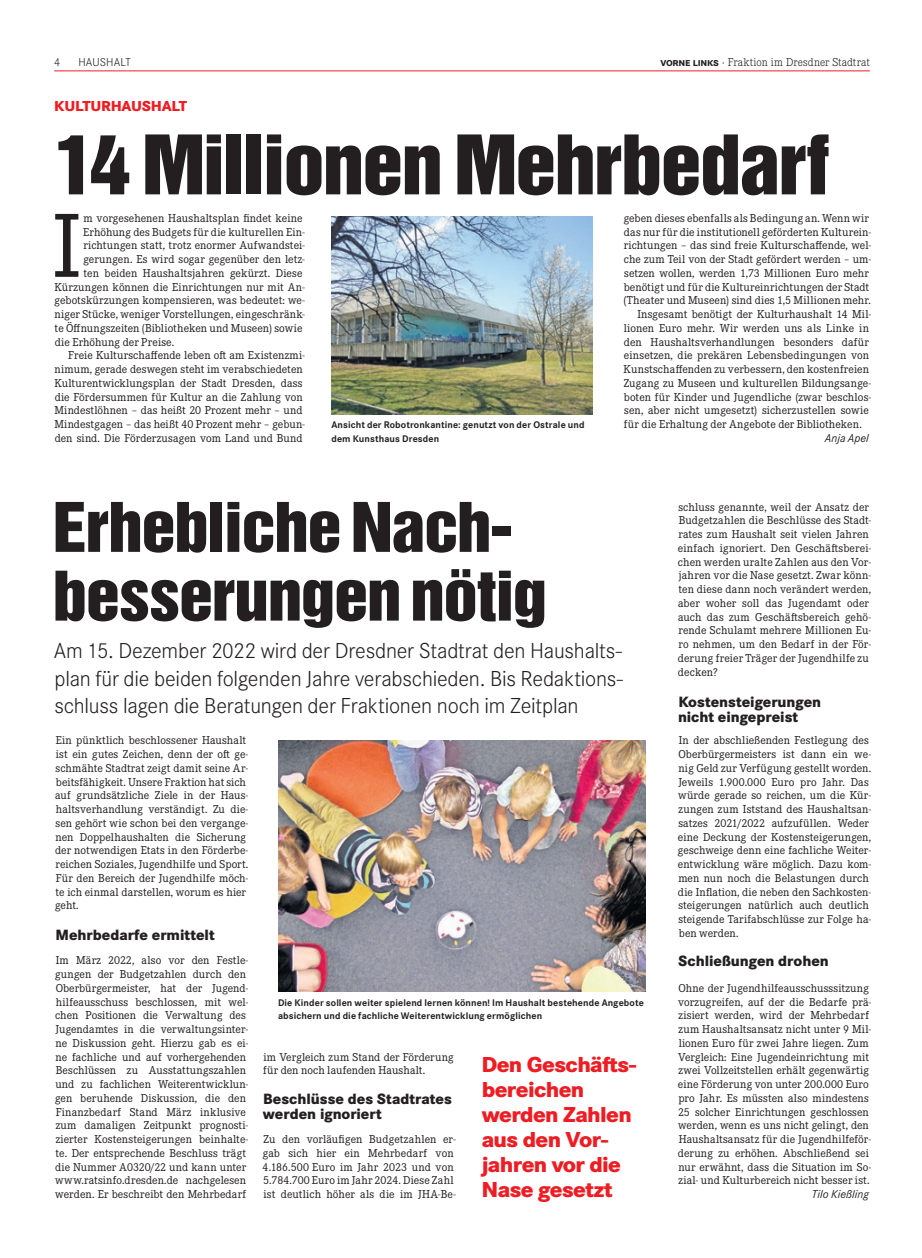
<style>
.page{position:relative;width:922px;height:1258px;background:#fff}
.page>*{position:absolute;margin:0;border:0;box-sizing:border-box;transform-origin:0 0}
.t1{font:94.38px "Corporate E Pro";color:#231f20}
.t2{font:75px "Helvetica Inserat";letter-spacing:-.025em;color:#231f20;scale:1.1 1}
.t3{font:62.5px/68.8px "Helvetica Inserat";letter-spacing:-.02em;color:#231f20;scale:1.1 1}
.t4{font:300 22.5px/27.5px "Corporate S Pro";letter-spacing:-.01em;color:#231f20;text-align:justify}
.t5{font:800 22.5px/25.1px "Corporate S Pro";letter-spacing:-.03em;color:#ee1d23}
.t6{font:800 15.5px/15.5px "Corporate S Pro";color:#231f20}
.t7{font:800 15px "Corporate S Pro";letter-spacing:-.015em;color:#ee1d23}
.t8{font:11.88px/13.8px "Corporate E Pro";letter-spacing:.01em;color:#231f20}
.t9{font:300 11.88px "Corporate E Pro";letter-spacing:.01em;color:#231f20}
.t10{font:italic 11.88px "Corporate S Pro";letter-spacing:.005em;color:#231f20}
.t11{font:300 11.88px "Corporate S Pro";letter-spacing:.01em;color:#231f20}
.t12{font:700 10px/13.8px "Corporate S Pro";letter-spacing:.01em;color:#231f20}
.s1{font-family:"Corporate S Pro";font-weight:700}
.s2{font-family:"Corporate S Pro"}
</style>
<div class="page">
<hr style="left:54px;top:71px;width:815px;height:1px;background:#ee1d23">
<img style="left:278px;top:741px;width:367px;height:251px">
<img style="left:331px;top:217px;width:262px;height:197px">
<p class="t11" style="left:54px;top:53px;width:8px">4</p>
<p class="t11" style="left:78px;top:53px;width:54px">HAUSHALT</p>
<p class="t9" style="left:660px;top:54px;width:211px"><span class="s1">vorne links</span> <span class="s2">·</span> Fraktion im Dresdner Stadtrat</p>
<p class="t7" style="left:54px;top:94px;width:134px">KULTURHAUSHALT</p>
<h2 class="t2" style="left:54px;top:120px;width:706px">14 Millionen Mehrbedarf</h2>
<h1 class="t1" style="left:52px;top:182px;width:30px">I</h1>
<p class="t8" style="left:83px;top:210px;width:220px">m vorgesehenen Haushaltsplan findet keine</p>
<p class="t8" style="left:83px;top:224px;width:223px">Erhöhung des Budgets für die kulturellen Ein-</p>
<p class="t8" style="left:83px;top:238px;width:223px">richtungen statt, trotz enormer Aufwandstei-</p>
<p class="t8" style="left:83px;top:252px;width:223px">gerungen. Es wird sogar gegenüber den letz-</p>
<p class="t8" style="left:83px;top:265px;width:220px">ten beiden Haushaltsjahren gekürzt. Diese</p>
<p class="t8" style="left:54px;top:279px;width:252px">Kürzungen können die Einrichtungen nur mit An-</p>
<p class="t8" style="left:55px;top:293px;width:252px">gebotskürzungen kompensieren, was bedeutet: we-</p>
<p class="t8" style="left:55px;top:307px;width:252px">niger Stücke, weniger Vorstellungen, eingeschränk-</p>
<p class="t8" style="left:55px;top:320px;width:249px">te Öffnungszeiten (Bibliotheken und Museen) sowie</p>
<p class="t8" style="left:55px;top:334px;width:121px">die Erhöhung der Preise.</p>
<p class="t8" style="left:68px;top:348px;width:238px">Freie Kulturschaffende leben oft am Existenzmi-</p>
<p class="t8" style="left:55px;top:362px;width:250px">nimum, gerade deswegen steht im verabschiedeten</p>
<p class="t8" style="left:54px;top:375px;width:249px">Kulturentwicklungsplan der Stadt Dresden, dass</p>
<p class="t8" style="left:55px;top:389px;width:249px">die Fördersummen für Kultur an die Zahlung von</p>
<p class="t8" style="left:54px;top:403px;width:250px">Mindestlöhnen – das heißt 20 Prozent mehr – und</p>
<p class="t8" style="left:54px;top:417px;width:252px">Mindestgagen – das heißt 40 Prozent mehr – gebun-</p>
<p class="t8" style="left:55px;top:430px;width:249px">den sind. Die Förderzusagen vom Land und Bund</p>
<p class="t12" style="left:331px;top:417px;width:255px">Ansicht der Robotronkantine: genutzt von der Ostrale und dem Kunsthaus Dresden</p>
<p class="t8" style="left:623px;top:210px;width:247px">geben dieses ebenfalls als Bedingung an. Wenn wir</p>
<p class="t8" style="left:623px;top:224px;width:248px">das nur für die institutionell geförderten Kulturein-</p>
<p class="t8" style="left:623px;top:238px;width:249px">richtungen – das sind freie Kulturschaffende, wel-</p>
<p class="t8" style="left:623px;top:252px;width:248px">che zum Teil von der Stadt gefördert werden – um-</p>
<p class="t8" style="left:624px;top:265px;width:246px">setzen wollen, werden 1,73 Millionen Euro mehr</p>
<p class="t8" style="left:623px;top:279px;width:247px">benötigt und für die Kultureinrichtungen der Stadt</p>
<p class="t8" style="left:623px;top:293px;width:249px">(Theater und Museen) sind dies 1,5 Millionen mehr.</p>
<p class="t8" style="left:637px;top:307px;width:235px">Insgesamt benötigt der Kulturhaushalt 14 Mil-</p>
<p class="t8" style="left:623px;top:320px;width:247px">lionen Euro mehr. Wir werden uns als Linke in</p>
<p class="t8" style="left:623px;top:334px;width:246px">den Haushaltsverhandlungen besonders dafür</p>
<p class="t8" style="left:623px;top:348px;width:246px">einsetzen, die prekären Lebensbedingungen von</p>
<p class="t8" style="left:623px;top:362px;width:247px">Kunstschaffenden zu verbessern, den kostenfreien</p>
<p class="t8" style="left:623px;top:375px;width:249px">Zugang zu Museen und kulturellen Bildungsange-</p>
<p class="t8" style="left:623px;top:389px;width:249px">boten für Kinder und Jugendliche (zwar beschlos-</p>
<p class="t8" style="left:624px;top:403px;width:246px">sen, aber nicht umgesetzt) sicherzustellen sowie</p>
<p class="t8" style="left:623px;top:417px;width:239px">für die Erhaltung der Angebote der Bibliotheken.</p>
<p class="t10" style="left:824px;top:429px;width:45px">Anja Apel</p>
<h3 class="t3" style="left:53px;top:494px;width:450px">Erhebliche Nach&shy;besserungen nötig</h3>
<h3 class="t4" style="left:54px;top:636px;width:571px">Am 15. Dezember 2022 wird der Dresdner Stadtrat den Haushalts&shy;plan für die beiden folgenden Jahre verabschieden. Bis Redaktions&shy;schluss lagen die Beratungen der Fraktionen noch im Zeitplan</h3>
<p class="t8" style="left:55px;top:733px;width:195px">Ein pünktlich beschlossener Haushalt ist ein gutes Zeichen, denn der oft ge&shy;schmähte Stadtrat zeigt damit seine Ar&shy;beitsfähigkeit. Unsere Fraktion hat sich auf grundsätzliche Ziele in der Haus&shy;haltsverhandlung verständigt. Zu die&shy;sen gehört wie schon bei den vergange&shy;nen Doppelhaushalten die Sicherung der notwendigen Etats in den Förderbe&shy;reichen Soziales, Jugendhilfe und Sport.<br>Für den Bereich der Jugendhilfe möch&shy;te ich einmal darstellen, worum es hier geht.</p>
<h3 class="t6" style="left:55px;top:926px;width:161px">Mehrbedarfe ermittelt</h3>
<p class="t8" style="left:55px;top:953px;width:194px">Im März 2022, also vor den Festle&shy;gungen der Budgetzahlen durch den Oberbürgermeister, hat der Jugend&shy;hilfeausschuss beschlossen, mit wel&shy;chen Positionen die Verwaltung des Jugendamtes in die verwaltungsinter&shy;ne Diskussion geht. Hierzu gab es ei&shy;ne fachliche und auf vorhergehenden Beschlüssen zu Ausstattungszahlen und zu fachlichen Weiterentwicklun&shy;gen beruhende Diskussion, die den Finanzbedarf Stand März inklusive zum damaligen Zeitpunkt prognosti&shy;zierter Kostensteigerungen beinhalte&shy;te. Der entsprechende Beschluss trägt die Nummer A0320/22 und kann unter www.ratsinfo.dresden.de nachgelesen werden. Er beschreibt den Mehrbedarf</p>
<p class="t12" style="left:278px;top:995px;width:367px">Die Kinder sollen weiter spielend lernen können! Im Haushalt bestehende Angebote absichern und die fachliche Weiterentwicklung ermöglichen</p>
<p class="t8" style="left:263px;top:1049px;width:192px">im Vergleich zum Stand der Förderung für den noch laufenden Haushalt.</p>
<h3 class="t6" style="left:263px;top:1089px;width:190px">Beschlüsse des Stadtrates werden ignoriert</h3>
<p class="t8" style="left:262px;top:1132px;width:195px">Zu den vorläufigen Budgetzahlen er&shy;gab sich hier ein Mehrbedarf von 4.186.500 Euro im Jahr 2023 und von 5.784.700 Euro im Jahr 2024. Diese Zahl ist deutlich höher als die im JHA-Be-</p>
<h3 class="t5" style="left:481px;top:1050px;width:156px">Den Geschäfts&shy;bereichen werden Zahlen aus den Vor&shy;jahren vor die<br>Nase gesetzt</h3>
<p class="t8" style="left:677px;top:499px;width:195px">schluss genannte, weil der Ansatz der Budgetzahlen die Beschlüsse des Stadt&shy;rates zum Haushalt seit vielen Jahren einfach ignoriert. Den Geschäftsberei&shy;chen werden uralte Zahlen aus den Vor&shy;jahren vor die Nase gesetzt. Zwar könn&shy;ten diese dann noch verändert werden, aber woher soll das Jugendamt oder auch das zum Geschäftsbereich gehö&shy;rende Schulamt mehrere Millionen Eu&shy;ro nehmen, um den Bedarf in der För&shy;derung freier Träger der Jugendhilfe zu decken?</p>
<h3 class="t6" style="left:677px;top:692px;width:145px">Kostensteigerungen nicht eingepreist</h3>
<p class="t8" style="left:677px;top:733px;width:195px">In der abschließenden Festlegung des Oberbürgermeisters ist dann ein we&shy;nig Geld zur Verfügung gestellt worden.<br>Jeweils 1.900.000 Euro pro Jahr. Das würde gerade so reichen, um die Kür&shy;zungen zum Iststand des Haushaltsan&shy;satzes 2021/2022 aufzufüllen. Weder eine Deckung der Kostensteigerungen, geschweige denn eine fachliche Weiter&shy;entwicklung wäre möglich. Dazu kom&shy;men nun noch die Belastungen durch die Inflation, die neben den Sachkosten&shy;steigerungen natürlich auch deutlich steigende Tarifabschlüsse zur Folge ha&shy;ben werden.</p>
<h3 class="t6" style="left:678px;top:952px;width:152px">Schließungen drohen</h3>
<p class="t8" style="left:677px;top:980px;width:194px">Ohne der Jugendhilfeausschusssitzung vorzugreifen, auf der die Bedarfe prä&shy;zisiert werden, wird der Mehrbedarf zum Haushaltsansatz nicht unter 9 Mil&shy;lionen Euro für zwei Jahre liegen. Zum Vergleich: Eine Jugendeinrichtung mit zwei Vollzeitstellen erhält gegenwärtig eine Förderung von unter 200.000 Euro pro Jahr. Es müssten also mindestens 25 solcher Einrichtungen geschlossen werden, wenn es uns nicht gelingt, den Haushaltsansatz für die Jugendhilfeför&shy;derung zu erhöhen. Abschließend sei nur erwähnt, dass die Situation im So&shy;zial- und Kulturbereich nicht besser ist.</p>
<p class="t10" style="left:811px;top:1186px;width:58px">Tilo Kießling</p>
</div>
